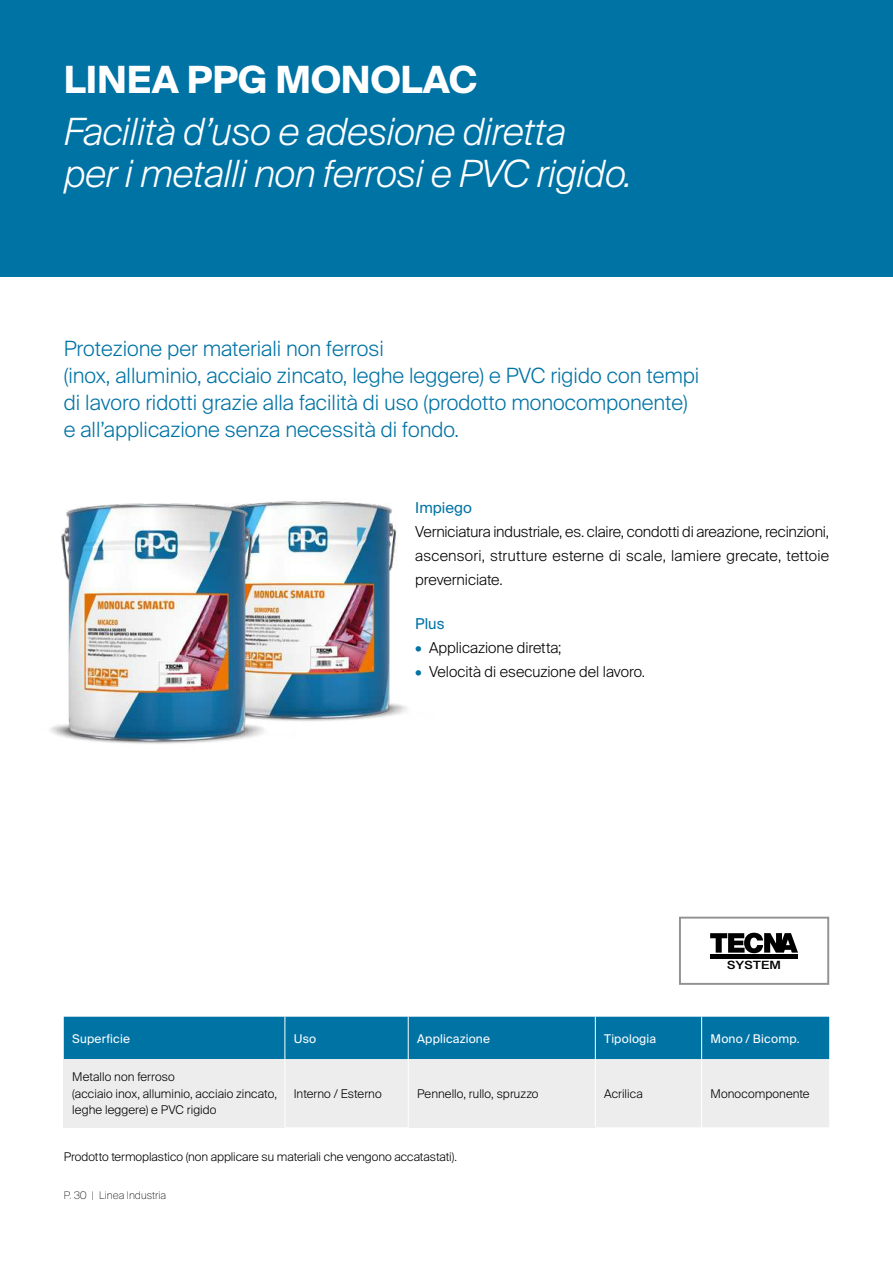
<style>
.page{position:relative;width:893px;height:1263px;background:#fff}
.page>*{position:absolute;margin:0;border:0;box-sizing:border-box;transform-origin:0 0}
.t1{font:italic 300 37.5px/42px "Suisse Intl";letter-spacing:-.01em;color:#fff}
.t2{font:700 37.5px "Suisse Intl";color:#fff}
.t3{font:300 21px/27px "Suisse Intl";color:#0073a5}
.t4{font:300 15px/24px "Suisse Intl";color:#000;text-align:justify}
.t5{font:15px "Suisse Intl";color:#0073a5}
.t6{font:300 12px/16.5px "Suisse Intl";letter-spacing:.005em;color:#000}
.t7{font:12px "Suisse Intl";letter-spacing:.015em;color:#fff}
.t8{font:700 12px "Grantha Sangam MN";color:#000;scale:1.18 1}
.t9{font:100 10.5px "Suisse Intl";color:#000}
.s1{color:#0073a5}
</style>
<div class="page">
<div style="left:679px;top:917px;width:150px;height:68px;background:#fff;border:2px solid #929292"></div>
<svg style="left:710px;top:933px;width:88px;height:20px"></svg>
<hr style="left:710px;top:954px;width:88px;height:4px;background:#000">
<div style="left:0;top:0;width:893px;height:276px;background:#0073a5"></div>
<img style="left:296px;top:501px;width:111px;height:220px">
<img style="left:50px;top:501px;width:246px;height:243px">
<svg style="left:64px;top:1017px;width:765px;height:110px;background:#82b6cc"></svg>
<div style="left:408px;top:1059px;width:187px;height:68px;background:#ededed"></div>
<hr style="left:285px;top:1017px;width:1px;height:42px;background:#fff">
<hr style="left:285px;top:1059px;width:1px;height:68px;background:#fff">
<hr style="left:408px;top:1059px;width:1px;height:68px;background:#fff">
<hr style="left:595px;top:1059px;width:1px;height:68px;background:#fff">
<hr style="left:701px;top:1059px;width:1px;height:68px;background:#fff">
<hr style="left:408px;top:1017px;width:1px;height:42px;background:#fff">
<hr style="left:595px;top:1017px;width:1px;height:42px;background:#fff">
<hr style="left:701px;top:1017px;width:1px;height:42px;background:#fff">
<h1 class="t2" style="left:64px;top:58px;width:415px">LINEA PPG MONOLAC</h1>
<h1 class="t1" style="left:64px;top:111px;width:570px">Facilità d’uso e adesione diretta<br>per i metalli non ferrosi e PVC rigido.</h1>
<h2 class="t3" style="left:64px;top:336px;width:637px">Protezione per materiali non ferrosi<br>(inox, alluminio, acciaio zincato, leghe leggere) e PVC rigido con tempi di lavoro ridotti grazie alla facilità di uso (prodotto monocomponente) e all’applicazione senza necessità di fondo.</h2>
<p class="t5" style="left:415px;top:499px;width:58px">Impiego</p>
<p class="t4" style="left:415px;top:520px;width:415px">Verniciatura industriale, es. claire, condotti di areazione, recinzioni, ascensori, strutture esterne di scale, lamiere grecate, tettoie preverniciate.</p>
<p class="t5" style="left:415px;top:615px;width:31px">Plus</p>
<p class="t4" style="left:415px;top:636px;width:148px"><span class="s1">•</span> Applicazione diretta;</p>
<p class="t4" style="left:415px;top:660px;width:231px"><span class="s1">•</span> Velocità di esecuzione del lavoro.</p>
<p class="t8" style="left:727px;top:957px;width:47px">SYSTEM</p>
<p class="t7" style="left:72px;top:1031px;width:59px">Superficie</p>
<p class="t7" style="left:294px;top:1031px;width:24px">Uso</p>
<p class="t7" style="left:417px;top:1031px;width:74px">Applicazione</p>
<p class="t7" style="left:604px;top:1031px;width:53px">Tipologia</p>
<p class="t7" style="left:710px;top:1031px;width:91px">Mono / Bicomp.</p>
<p class="t6" style="left:72px;top:1069px;width:206px">Metallo non ferroso<br>(acciaio inox, alluminio, acciaio zincato, leghe leggere) e PVC rigido</p>
<p class="t6" style="left:294px;top:1085px;width:89px">Interno / Esterno</p>
<p class="t6" style="left:417px;top:1085px;width:123px">Pennello, rullo, spruzzo</p>
<p class="t6" style="left:604px;top:1085px;width:40px">Acrilica</p>
<p class="t6" style="left:710px;top:1085px;width:101px">Monocomponente</p>
<p class="t6" style="left:64px;top:1148px;width:395px">Prodotto termoplastico (non applicare su materiali che vengono accatastati).</p>
<p class="t9" style="left:64px;top:1189px;width:104px">P. 30 | Linea Industria</p>
</div>
